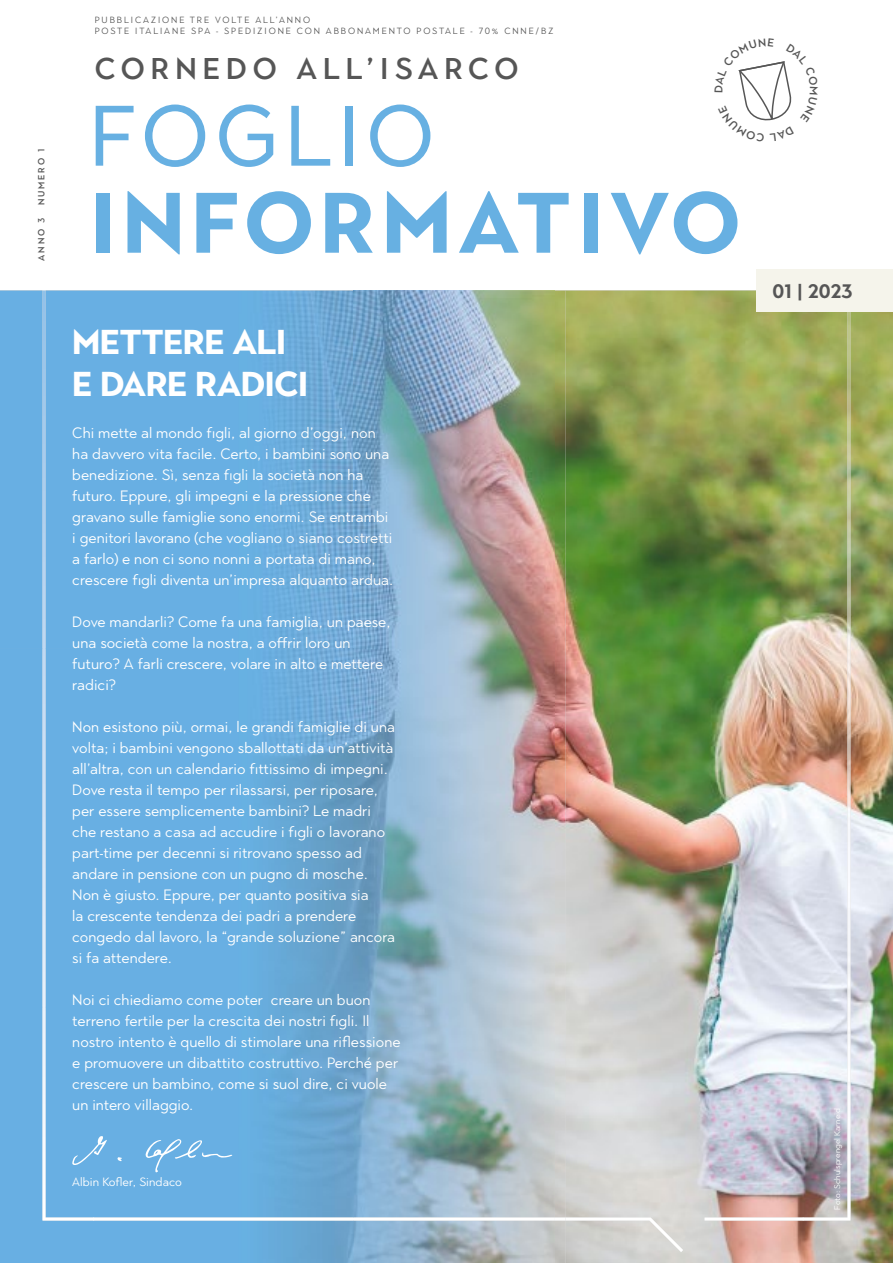
<style>
.page{position:relative;width:893px;height:1263px;background:#fff}
.page>*{position:absolute;margin:0;border:0;box-sizing:border-box;transform-origin:0 0}
.t1{font:700 85.5px "Town 10 Display";letter-spacing:.075em;color:#67b0e2}
.t2{font:85.5px "Town 10 Display";letter-spacing:.075em;color:#67b0e2}
.t3{font:700 34.5px/42px "Town 10 Display";letter-spacing:-.02em;color:#fff}
.t4{font:500 30px "Town 10 Display";letter-spacing:.2em;color:#565656}
.t5{font:700 19.5px "Town 10 Display";letter-spacing:-.005em;color:#565656}
.t6{font:15px/21px "Town 80 Text";letter-spacing:.005em;color:#fff}
.t7{font:12px "Town 80 Text";letter-spacing:.005em;color:#fff}
.t8{font:9px/10.8px "Town 80 Text";letter-spacing:.21em;color:#565656}
.t9{font:500 9px "Town 80 Text";letter-spacing:.21em;color:#565656}
.t10{font:8.25px "Town 80 Text";letter-spacing:.005em;color:#fff}
</style>
<div class="page">
<img style="left:0;top:291px;width:893px;height:972px">
<img style="left:803px;top:312px;width:47px;height:908px">
<img style="left:566px;top:1217px;width:237px;height:35px">
<svg style="left:555px;top:1217px;width:11px;height:3px"></svg>
<div style="left:43px;top:291px;width:51px;height:929px;background:#68afe3"></div>
<img style="left:93px;top:1217px;width:462px;height:3px">
<div style="left:757px;top:270px;width:136px;height:42px;background:#f5f4eb"></div>
<svg style="left:72px;top:1136px;width:35px;height:29px"></svg>
<svg style="left:145px;top:1139px;width:87px;height:33px;background:#79b8e6"></svg>
<svg style="left:117px;top:1157px;width:5px;height:4px"></svg>
<svg style="left:738px;top:61px;width:54px;height:60px"></svg>
<p class="t9" style="left:36px;top:205px;width:58px;rotate:-90deg">NUMERO 1</p>
<p class="t9" style="left:36px;top:261px;width:44px;rotate:-90deg">ANNO 3</p>
<p class="t8" style="left:95px;top:15px;width:460px">PUBBLICAZIONE TRE VOLTE ALL’ANNO<br>POSTE ITALIANE SPA - SPEDIZIONE CON ABBONAMENTO POSTALE - 70% CNNE/BZ</p>
<h3 class="t4" style="left:95px;top:51px;width:425px">CORNEDO ALL’ISARCO</h3>
<h1 class="t2" style="left:90px;top:86px;width:346px">Foglio</h1>
<h1 class="t1" style="left:90px;top:174px;width:652px">INFORMATIVO</h1>
<h2 class="t3" style="left:72px;top:321px;width:238px">METTERE ALI<br>E DARE RADICI</h2>
<p class="t6" style="left:72px;top:422px;width:322px">Chi mette al mondo figli, al giorno d’oggi, non ha davvero vita facile. Certo, i bambini sono una benedizione. Sì, senza figli la società non ha futuro. Eppure, gli impegni e la pressione che gravano sulle famiglie sono enormi. Se entrambi i genitori lavorano (che vogliano o siano costretti a farlo) e non ci sono nonni a portata di mano, crescere figli diventa un’impresa alquanto ardua.</p>
<p class="t6" style="left:72px;top:611px;width:320px">Dove mandarli? Come fa una famiglia, un paese, una società come la nostra, a offrir loro un futuro? A farli crescere, volare in alto e mettere radici?</p>
<p class="t6" style="left:72px;top:716px;width:324px">Non esistono più, ormai, le grandi famiglie di una volta; i bambini vengono sballottati da un’attività all’altra, con un calendario fittissimo di impegni.<br>Dove resta il tempo per rilassarsi, per riposare, per essere semplicemente bambini? Le madri che restano a casa ad accudire i figli o lavorano part-time per decenni si ritrovano spesso ad andare in pensione con un pugno di mosche.<br>Non è giusto. Eppure, per quanto positiva sia<br>la crescente tendenza dei padri a prendere congedo dal lavoro, la “grande soluzione” ancora si fa attendere.</p>
<p class="t6" style="left:72px;top:989px;width:330px">Noi ci chiediamo come poter creare un buon terreno fertile per la crescita dei nostri figli. Il nostro intento è quello di stimolare una riflessione e promuovere un dibattito costruttivo. Perché per crescere un bambino, come si suol dire, ci vuole un intero villaggio.</p>
<p class="t7" style="left:72px;top:1174px;width:111px">Albin Kofler, Sindaco</p>
<h3 class="t5" style="left:772px;top:280px;width:82px">01 | 2023</h3>
<p class="t10" style="left:832px;top:1209px;width:103px;rotate:-90deg">Foto: Schulsprengel Karneid</p>
</div>
